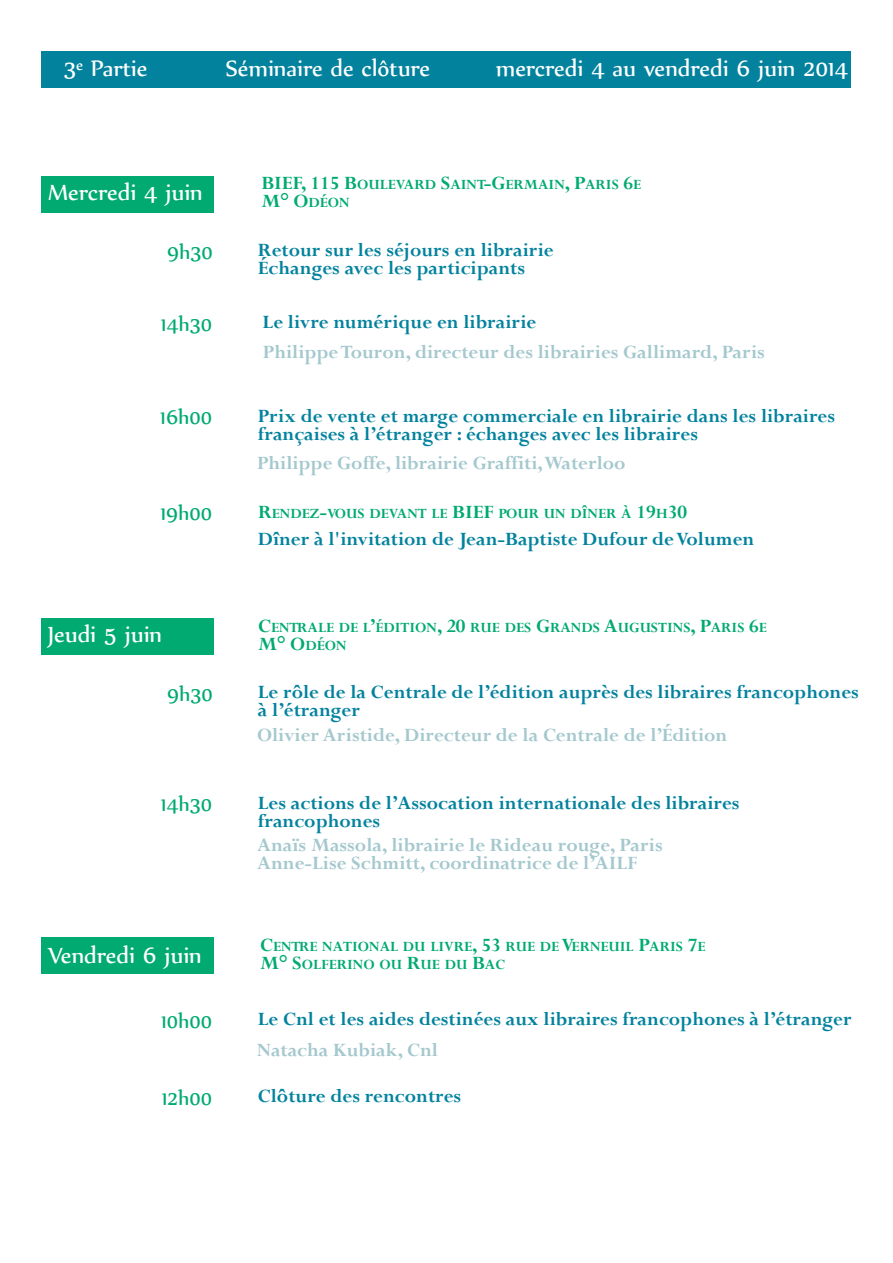
<style>
.page{position:relative;width:893px;height:1263px;background:#fff}
.page>*{position:absolute;margin:0;border:0;box-sizing:border-box;transform-origin:0 0}
.t1{font:27px "Nyala";color:#fff}
.t2{font:24px "Nyala";color:#00aa71}
.t3{font:700 21px/18px "Perpetua";color:#03829e}
.t4{font:700 21px/18px "Perpetua";color:#a4c8ce}
.t5{font:700 15.75px/18px "Perpetua";color:#00aa71}
.s1{font-size:21px}
</style>
<div class="page">
<div style="left:41px;top:51px;width:809px;height:36px;background:#03829e"></div>
<div style="left:41px;top:176px;width:173px;height:36px;background:#00aa71"></div>
<div style="left:41px;top:618px;width:173px;height:37px;background:#00aa71"></div>
<div style="left:41px;top:937px;width:173px;height:37px;background:#00aa71"></div>
<p class="t1" style="left:64px;top:51px;width:85px">3<sup>e</sup> Partie</p>
<p class="t1" style="left:226px;top:51px;width:206px">Séminaire de clôture</p>
<p class="t1" style="left:496px;top:51px;width:354px">mercredi 4 au vendredi 6 juin 2014</p>
<p class="t1" style="left:48px;top:175px;width:156px">Mercredi 4 juin</p>
<p class="t2" style="left:167px;top:236px;width:47px">9h30</p>
<p class="t5" style="left:261px;top:175px;width:381px"><span class="s1">BIEF, 115 B</span>OULEVARD <span class="s1">S</span>AINT<span class="s1">-G</span>ERMAIN<span class="s1">, P</span>ARIS <span class="s1">6</span>E<br><span class="s1">M° O</span>DÉON</p>
<p class="t3" style="left:258px;top:240px;width:297px">Retour sur les séjours en librairie<br>Échanges avec les participants</p>
<p class="t2" style="left:161px;top:308px;width:53px">14h30</p>
<p class="t3" style="left:263px;top:312px;width:275px">Le livre numérique en librairie</p>
<p class="t4" style="left:263px;top:342px;width:503px">PhilippeTouron, directeur des librairies Gallimard, Paris</p>
<p class="t2" style="left:160px;top:402px;width:53px">16h00</p>
<p class="t3" style="left:258px;top:405px;width:579px">Prix de vente et marge commerciale en librairie dans les libraires françaises à l’étranger : échanges avec les libraires</p>
<p class="t2" style="left:160px;top:498px;width:53px">19h00</p>
<p class="t1" style="left:48px;top:617px;width:115px">Jeudi 5 juin</p>
<p class="t2" style="left:167px;top:678px;width:47px">9h30</p>
<p class="t2" style="left:161px;top:789px;width:53px">14h30</p>
<p class="t1" style="left:48px;top:937px;width:155px">Vendredi 6 juin</p>
<p class="t4" style="left:257px;top:452px;width:370px">Philippe Goffe, librairie Graffiti,Waterloo</p>
<p class="t5" style="left:258px;top:503px;width:430px"><span class="s1">R</span>ENDEZ<span class="s1">-</span>VOUS DEVANT LE <span class="s1">BIEF</span> POUR UN DÎNER À <span class="s1">19</span>H<span class="s1">30</span></p>
<p class="t3" style="left:258px;top:529px;width:498px">Dîner à l'invitation de Jean-Baptiste Dufour deVolumen</p>
<p class="t5" style="left:258px;top:617px;width:510px"><span class="s1">C</span>ENTRALE DE L<span class="s1">’</span>ÉDITION<span class="s1">, 20</span> RUE DES <span class="s1">G</span>RANDS <span class="s1">A</span>UGUSTINS<span class="s1">, P</span>ARIS <span class="s1">6</span>E<br><span class="s1">M° O</span>DÉON</p>
<p class="t3" style="left:258px;top:682px;width:602px">Le rôle de la Centrale de l’édition auprès des libraires francophones à l’étranger</p>
<p class="t4" style="left:257px;top:724px;width:472px">Olivier Aristide, Directeur de la Centrale de l’Édition</p>
<p class="t3" style="left:258px;top:792px;width:483px">Les actions de l’Assocation internationale des libraires francophones</p>
<p class="t4" style="left:257px;top:835px;width:407px">Anaïs Massola, librairie le Rideau rouge, Paris<br>Anne-Lise Schmitt, coordinatrice de l’AILF</p>
<p class="t5" style="left:260px;top:936px;width:447px"><span class="s1">C</span>ENTRE NATIONAL DU LIVRE<span class="s1">, 53</span> RUE DE<span class="s1">V</span>ERNEUIL <span class="s1">P</span>ARIS <span class="s1">7</span>E<br><span class="s1">M° S</span>OLFERINO OU <span class="s1">R</span>UE DU <span class="s1">B</span>AC</p>
<p class="t2" style="left:161px;top:1006px;width:53px">10h00</p>
<p class="t3" style="left:258px;top:1009px;width:595px">Le Cnl et les aides destinées aux libraires francophones à l’étranger</p>
<p class="t4" style="left:257px;top:1039px;width:182px">Natacha Kubiak, Cnl</p>
<p class="t2" style="left:162px;top:1082px;width:52px">12h00</p>
<p class="t3" style="left:258px;top:1086px;width:205px">Clôture des rencontres</p>
</div>
